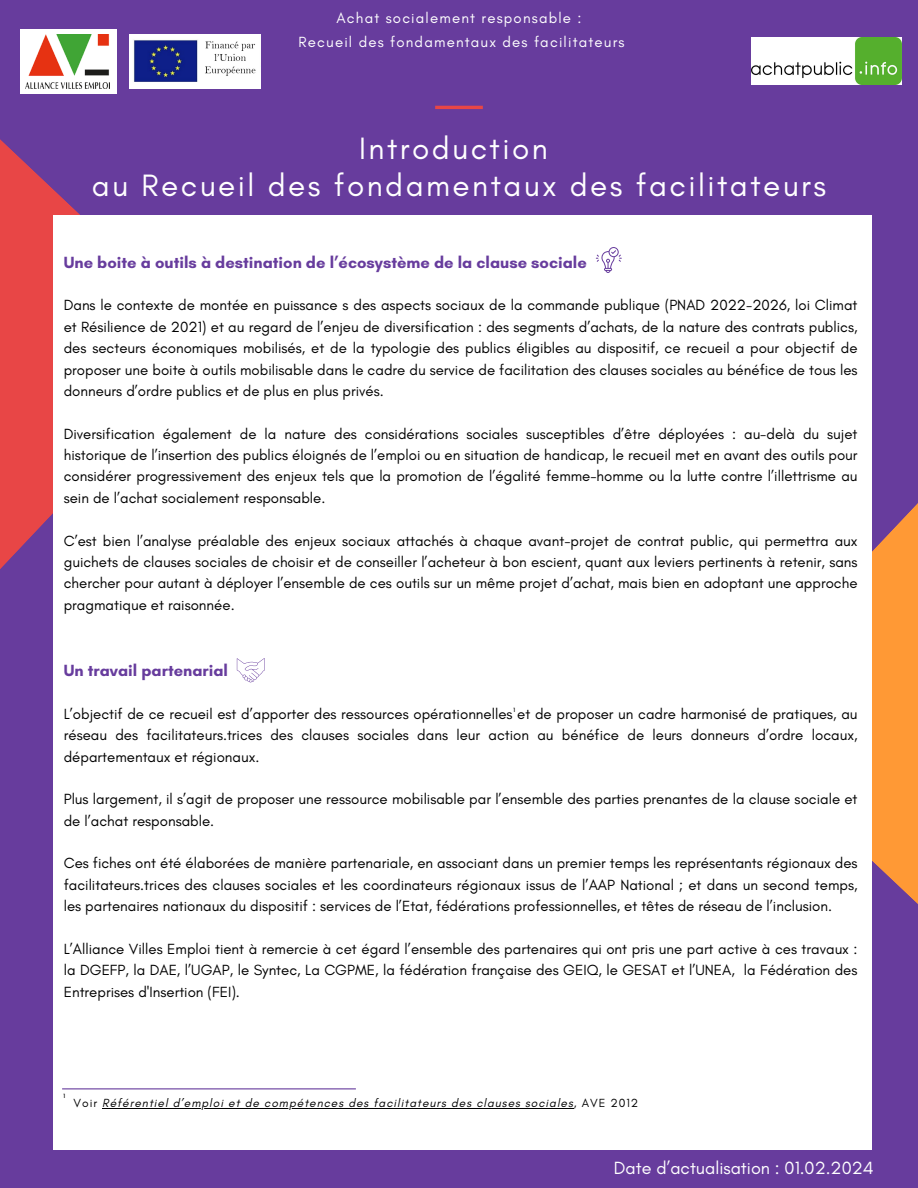
<style>
.page{position:relative;width:918px;height:1188px;background:#673c9d}
.page>*{position:absolute;margin:0;border:0;box-sizing:border-box;transform-origin:0 0}
.t1{font:31.5px/37.2px "Glacial Indifference";letter-spacing:.08em;color:#fff;text-align:center}
.t2{font:18px "Glacial Indifference";color:#fff}
.t3{font:700 16.5px "Glacial Indifference";color:#673c9d}
.t4{font:15px/21.3px "Glacial Indifference";color:#000;text-align:justify}
.t5{font:15px "Glacial Indifference";letter-spacing:.08em;color:#fff}
.t6{font:italic 12px "Glacial Indifference";letter-spacing:.08em;color:#000}
.t7{font:6px "Kollektif";color:#000}
.s1{font-style:normal}
</style>
<div class="page">
<svg style="left:718px;top:503px;width:200px;height:647px;fill:#ff9935"></svg>
<svg style="left:0;top:34px;width:130px;height:535px;fill:#e84646"></svg>
<div style="left:53px;top:215px;width:819px;height:934px;background:#fff"></div>
<hr style="left:435px;top:106px;width:48px;height:3px;background:#e84646">
<hr style="left:62px;top:1088px;width:294px;height:1px;background:#673c9d">
<svg style="left:596px;top:247px;width:26px;height:26px"></svg>
<svg style="left:237px;top:658px;width:28px;height:24px"></svg>
<hr style="left:102px;top:1108px;width:472px;height:1px;background:#000">
<div style="left:20px;top:29px;width:97px;height:64px;background:#fff"></div>
<img style="left:25px;top:34px;width:85px;height:54px">
<img style="left:751px;top:38px;width:150px;height:47px">
<img style="left:130px;top:34px;width:131px;height:55px">
<p class="t5" style="left:336px;top:9px;width:247px">Achat socialement responsable :</p>
<p class="t5" style="left:299px;top:33px;width:328px">Recueil des fondamentaux des facilitateurs</p>
<h4 class="t1" style="left:92px;top:129px;width:736px">Introduction<br>au Recueil des fondamentaux des facilitateurs</h4>
<h4 class="t3" style="left:64px;top:252px;width:525px">Une boite à outils à destination de l’écosystème de la clause sociale</h4>
<p class="t4" style="left:64px;top:295px;width:795px">Dans le contexte de montée en puissance s des aspects sociaux de la commande publique (PNAD 2022-2026, loi Climat et Résilience de 2021) et au regard de l’enjeu de diversification : des segments d’achats, de la nature des contrats publics, des secteurs économiques mobilisés, et de la typologie des publics éligibles au dispositif, ce recueil a pour objectif de proposer une boite à outils mobilisable dans le cadre du service de facilitation des clauses sociales au bénéfice de tous les donneurs d’ordre publics et de plus en plus privés.</p>
<p class="t4" style="left:64px;top:423px;width:795px">Diversification également de la nature des considérations sociales susceptibles d’être déployées : au-delà du sujet historique de l’insertion des publics éloignés de l’emploi ou en situation de handicap, le recueil met en avant des outils pour considérer progressivement des enjeux tels que la promotion de l’égalité femme-homme ou la lutte contre l’illettrisme au sein de l’achat socialement responsable.</p>
<p class="t4" style="left:64px;top:530px;width:795px">C’est bien l’analyse préalable des enjeux sociaux attachés à chaque avant-projet de contrat public, qui permettra aux guichets de clauses sociales de choisir et de conseiller l’acheteur à bon escient, quant aux leviers pertinents à retenir, sans chercher pour autant à déployer l’ensemble de ces outils sur un même projet d’achat, mais bien en adoptant une approche pragmatique et raisonnée.</p>
<h1 class="t3" style="left:64px;top:660px;width:166px">Un travail partenarial</h1>
<p class="t4" style="left:64px;top:703px;width:795px">L’objectif de ce recueil est d’apporter des ressources opérationnelles et de proposer un cadre harmonisé de pratiques, au réseau des facilitateurs.trices des clauses sociales dans leur action au bénéfice de leurs donneurs d’ordre locaux, départementaux et régionaux.</p>
<h2 class="t4" style="left:64px;top:788px;width:795px">Plus largement, il s’agit de proposer une ressource mobilisable par l’ensemble des parties prenantes de la clause sociale et de l’achat responsable.</h2>
<h4 class="t4" style="left:64px;top:853px;width:795px">Ces fiches ont été élaborées de manière partenariale, en associant dans un premier temps les représentants régionaux des facilitateurs.trices des clauses sociales et les coordinateurs régionaux issus de l’AAP National ; et dans un second temps, les partenaires nationaux du dispositif : services de l’Etat, fédérations professionnelles, et têtes de réseau de l’inclusion.</h4>
<h4 class="t4" style="left:64px;top:938px;width:795px">L’Alliance Villes Emploi tient à remercie à cet égard l’ensemble des partenaires qui ont pris une part active à ces travaux : la DGEFP, la DAE, l’UGAP, le Syntec, La CGPME, la fédération française des GEIQ, le GESAT et l’UNEA, la Fédération des Entreprises d'Insertion (FEI).</h4>
<h4 class="t7" style="left:514px;top:707px;width:3px">1</h4>
<h4 class="t7" style="left:64px;top:1093px;width:3px">1</h4>
<h4 class="t6" style="left:74px;top:1096px;width:566px"><span class="s1">Voir</span> Référentiel d’emploi et de compétences des facilitateurs des clauses sociales<span class="s1">, AVE 2012</span></h4>
<h2 class="t2" style="left:614px;top:1156px;width:261px">Date d’actualisation : 01.02.2024</h2>
</div>
